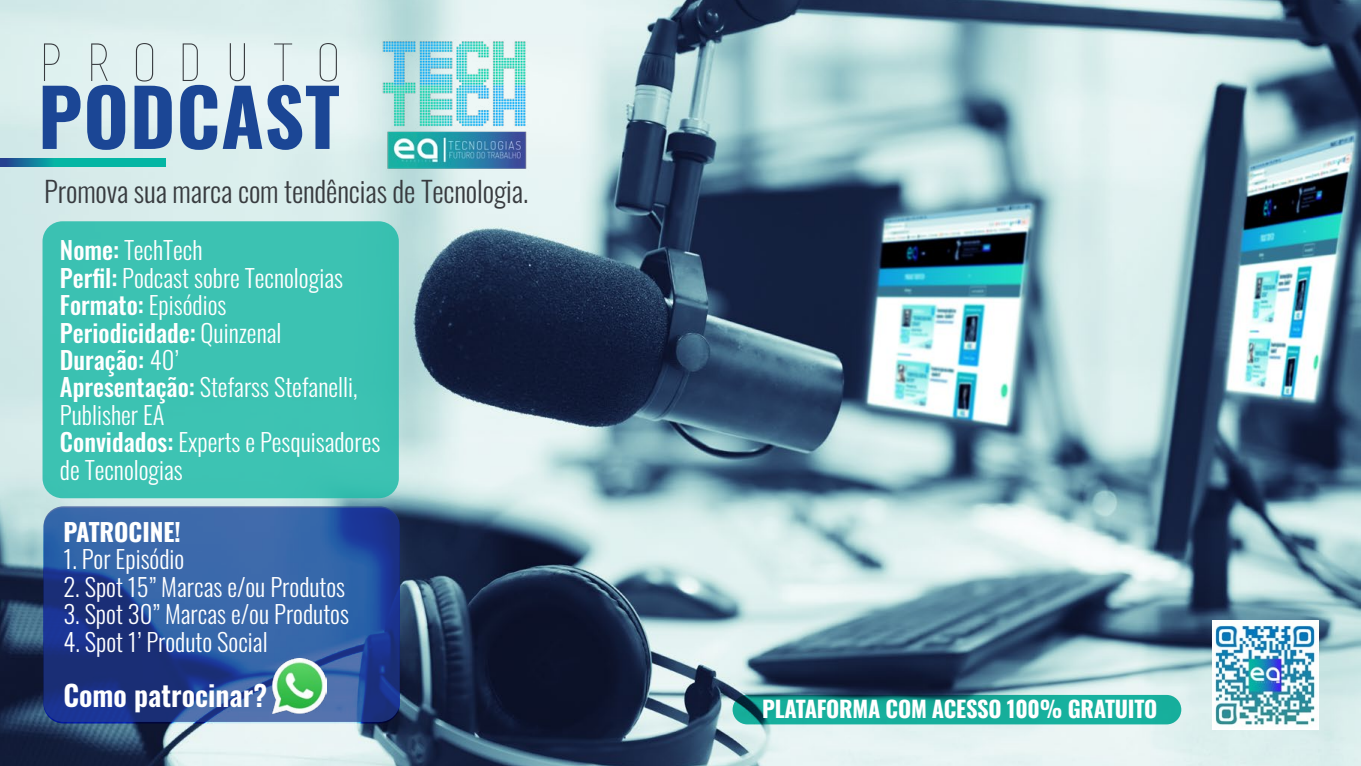
<style>
.page{position:relative;width:1361px;height:766px;background:#fff}
.page>*{position:absolute;margin:0;border:0;box-sizing:border-box;transform-origin:0 0}
.t1{font:700 78px "Oswald";letter-spacing:.01em;color:#1b4695}
.t2{font:51.6px "basictitlefont";letter-spacing:.42em;color:#383b3f}
.t3{font:300 28.5px "Oswald";letter-spacing:-.005em;color:#383b3f}
.t4{font:600 28.5px "Oswald";color:#fff}
.t5{font:300 24.6px/27.5px "Oswald";color:#fff}
.t6{font:700 24.6px "Oswald";color:#fff}
.t7{font:700 22.5px "Oswald";letter-spacing:-.01em;color:#fff}
.s1{font-weight:500}
</style>
<div class="page">
<img style="left:0;top:0;width:1361px;height:765px">
<div style="left:43px;top:221px;width:356px;height:277px;background:#3cc2b2;border-radius:20px"></div>
<svg style="left:43px;top:506px;width:357px;height:215px;background:#2d539b"></svg>
<svg style="left:0;top:158px;width:165px;height:8px"></svg>
<img style="left:375px;top:36px;width:164px;height:140px">
<svg style="left:732px;top:694px;width:449px;height:30px;background:#18a495"></svg>
<img style="left:272px;top:658px;width:55px;height:55px">
<img style="left:1212px;top:620px;width:106px;height:109px">
<h2 class="t2" style="left:40px;top:34px;width:302px">PRODUTO</h2>
<h1 class="t1" style="left:38px;top:48px;width:303px">PODCAST</h1>
<p class="t3" style="left:44px;top:165px;width:485px">Promova sua marca com tendências de Tecnologia.</p>
<p class="t5" style="left:60px;top:234px;width:322px"><span class="s1">Nome:</span> TechTech<br><span class="s1">Perfil:</span> Podcast sobre Tecnologias<br><span class="s1">Formato:</span> Episódios<br><span class="s1">Periodicidade:</span> Quinzenal<br><span class="s1">Duração:</span> 40’<br><span class="s1">Apresentação:</span> Stefarss Stefanelli,<br>Publisher EA<br><span class="s1">Convidados:</span> Experts e Pesquisadores de Tecnologias</p>
<p class="t6" style="left:63px;top:510px;width:119px">PATROCINE!</p>
<p class="t5" style="left:63px;top:543px;width:122px">1. Por Episódio</p>
<p class="t5" style="left:63px;top:570px;width:283px">2. Spot 15” Marcas e/ou Produtos</p>
<p class="t5" style="left:63px;top:598px;width:287px">3. Spot 30” Marcas e/ou Produtos</p>
<p class="t5" style="left:63px;top:625px;width:206px">4. Spot 1’ Produto Social</p>
<p class="t4" style="left:63px;top:680px;width:205px">Como patrocinar?</p>
<p class="t7" style="left:762px;top:689px;width:396px">PLATAFORMA COM ACESSO 100% GRATUITO</p>
</div>
